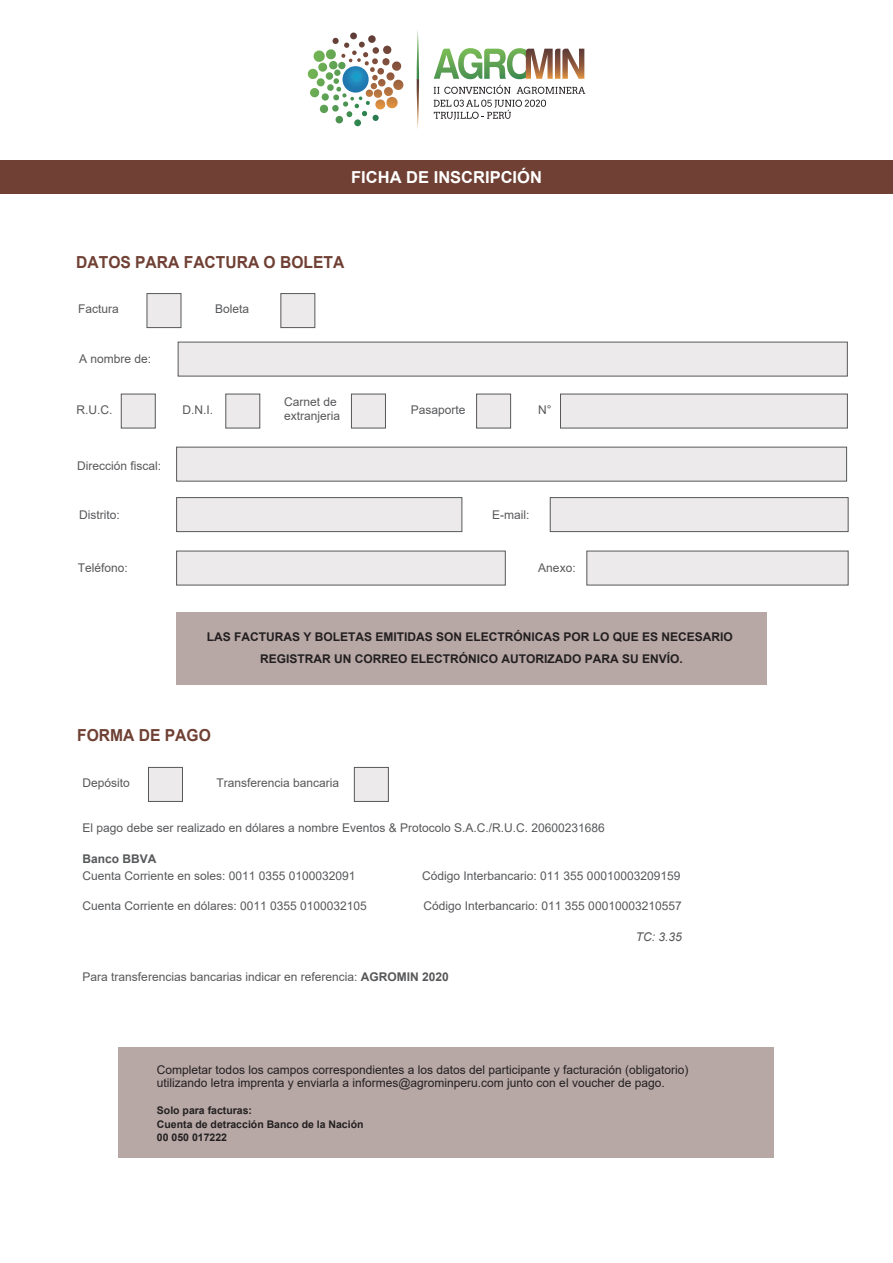
<style>
.page{position:relative;width:893px;height:1263px;background:#fff}
.page>*{position:absolute;margin:0;border:0;box-sizing:border-box;transform-origin:0 0}
.t1{font:700 16.5px "Arial";color:#6f4033;scale:.94 1}
.t2{font:700 16.5px "Arial";color:#fff}
.t3{font:12px/14.4px "Arial";color:#57585a}
.t4{font:12px/13.5px "Arial";color:#231f20}
.t5{font:700 12px/22.5px "Arial";color:#231f20;text-align:center}
.t6{font:700 12px "Arial";color:#57585a}
.t7{font:italic 12px "Arial";color:#57585a}
.t8{font:700 10.5px/13.5px "Arial";color:#231f20}
.s1{font-weight:700}
</style>
<div class="page">
<div style="left:119px;top:1047px;width:655px;height:111px;background:#b7a8a6"></div>
<div style="left:176px;top:447px;width:671px;height:34px;background:#eceaea;border:1px solid #57585a"></div>
<div style="left:176px;top:497px;width:286px;height:35px;background:#eceaea;border:1px solid #57585a"></div>
<div style="left:550px;top:497px;width:298px;height:35px;background:#eceaea;border:1px solid #57585a"></div>
<div style="left:178px;top:342px;width:669px;height:34px;background:#eceaea"></div>
<div style="left:560px;top:394px;width:287px;height:34px;background:#eceaea"></div>
<div style="left:226px;top:394px;width:34px;height:34px;background:#eceaea"></div>
<div style="left:121px;top:394px;width:34px;height:34px;background:#eceaea"></div>
<div style="left:351px;top:394px;width:35px;height:34px;background:#eceaea;border:1px solid #57585a"></div>
<div style="left:476px;top:394px;width:35px;height:34px;background:#eceaea;border:1px solid #57585a"></div>
<div style="left:281px;top:293px;width:34px;height:35px;background:#eceaea;border:1px solid #57585a"></div>
<div style="left:147px;top:293px;width:34px;height:35px;background:#eceaea;border:1px solid #57585a"></div>
<div style="left:354px;top:767px;width:35px;height:35px;background:#eceaea;border:1px solid #57585a"></div>
<div style="left:148px;top:767px;width:35px;height:35px;background:#eceaea;border:1px solid #57585a"></div>
<div style="left:176px;top:551px;width:329px;height:34px;background:#eceaea"></div>
<div style="left:587px;top:551px;width:261px;height:34px;background:#eceaea"></div>
<div style="left:0;top:161px;width:893px;height:33px;background:#6f4033"></div>
<svg style="left:307px;top:33px;width:95px;height:74px"></svg>
<svg style="left:434px;top:48px;width:150px;height:31px"></svg>
<svg style="left:416px;top:30px;width:3px;height:99px"></svg>
<svg style="left:434px;top:85px;width:77px;height:9px"></svg>
<svg style="left:517px;top:87px;width:68px;height:7px"></svg>
<svg style="left:434px;top:100px;width:112px;height:20px"></svg>
<div style="left:176px;top:612px;width:590px;height:72px;background:#b7a8a6"></div>
<h1 class="t2" style="left:351px;top:165px;width:192px">FICHA DE INSCRIPCIÓN</h1>
<h1 class="t1" style="left:76px;top:251px;width:287px">DATOS PARA FACTURA O BOLETA</h1>
<p class="t3" style="left:78px;top:302px;width:42px">Factura</p>
<p class="t3" style="left:215px;top:302px;width:36px">Boleta</p>
<p class="t3" style="left:79px;top:352px;width:74px">A nombre de:</p>
<p class="t3" style="left:284px;top:395px;width:58px">Carnet de extranjeria</p>
<p class="t3" style="left:411px;top:402px;width:56px">Pasaporte</p>
<p class="t3" style="left:76px;top:402px;width:37px">R.U.C.</p>
<p class="t3" style="left:182px;top:402px;width:32px">D.N.I.</p>
<p class="t3" style="left:538px;top:402px;width:15px">N°</p>
<p class="t3" style="left:77px;top:458px;width:86px">Dirección fiscal:</p>
<p class="t3" style="left:79px;top:507px;width:42px">Distrito:</p>
<p class="t3" style="left:492px;top:507px;width:39px">E-mail:</p>
<p class="t3" style="left:78px;top:561px;width:52px">Teléfono:</p>
<p class="t3" style="left:538px;top:561px;width:39px">Anexo:</p>
<p class="t5" style="left:207px;top:625px;width:528px">LAS FACTURAS Y BOLETAS EMITIDAS SON ELECTRÓNICAS POR LO QUE ES NECESARIO<br>REGISTRAR UN CORREO ELECTRÓNICO AUTORIZADO PARA SU ENVÍO.</p>
<h1 class="t1" style="left:77px;top:724px;width:144px">FORMA DE PAGO</h1>
<p class="t3" style="left:83px;top:775px;width:49px">Depósito</p>
<p class="t3" style="left:216px;top:775px;width:124px">Transferencia bancaria</p>
<p class="t3" style="left:83px;top:820px;width:524px">El pago debe ser realizado en dólares a nombre Eventos &amp; Protocolo S.A.C./R.U.C. 20600231686</p>
<p class="t6" style="left:83px;top:850px;width:76px">Banco BBVA</p>
<p class="t3" style="left:83px;top:868px;width:274px">Cuenta Corriente en soles: 0011 0355 0100032091</p>
<p class="t3" style="left:422px;top:868px;width:260px">Código Interbancario: 011 355 00010003209159</p>
<p class="t3" style="left:83px;top:898px;width:286px">Cuenta Corriente en dólares: 0011 0355 0100032105</p>
<p class="t3" style="left:424px;top:898px;width:260px">Código Interbancario: 011 355 00010003210557</p>
<p class="t3" style="left:83px;top:969px;width:368px">Para transferencias bancarias indicar en referencia: <span class="s1">AGROMIN 2020</span></p>
<p class="t7" style="left:636px;top:930px;width:48px">TC: 3.35</p>
<p class="t4" style="left:157px;top:1063px;width:533px">Completar todos los campos correspondientes a los datos del participante y facturación (obligatorio) utilizando letra imprenta y enviarla a informes@agrominperu.com junto con el voucher de pago.</p>
<p class="t8" style="left:157px;top:1104px;width:208px">Solo para facturas:<br>Cuenta de detracción Banco de la Nación<br>00 050 017222</p>
</div>
